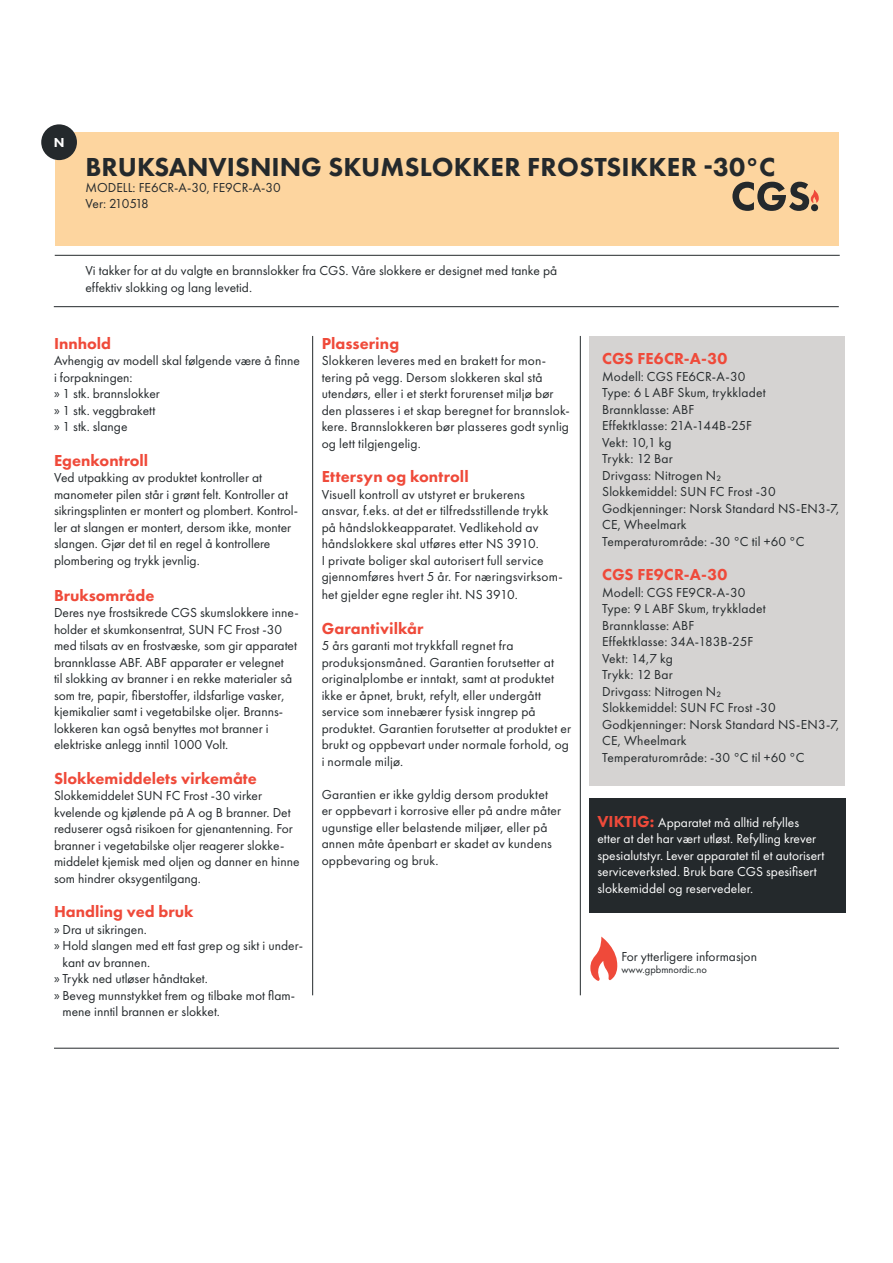
<style>
.page{position:relative;width:893px;height:1263px;background:#fff}
.page>*{position:absolute;margin:0;border:0;box-sizing:border-box;transform-origin:0 0}
.t1{font:800 27px "Futura PT";letter-spacing:.005em;color:#24292c}
.t2{font:800 16.5px "Futura PT";color:#ef4a3a}
.t3{font:13.5px/16.5px "Futura PT";color:#24292c}
.t4{font:13.5px/16.5px "Futura PT";color:#fff}
.t5{font:800 13.5px "Futura PT";color:#fff}
.t6{font:10.5px "Futura PT";color:#24292c}
.s1{font-family:"Myriad Pro"}
.s2{font-weight:800;font-size:16.5px;color:#ef4a3a}
</style>
<div class="page">
<div style="left:56px;top:132px;width:783px;height:114px;background:#fdd59f"></div>
<div style="left:589px;top:336px;width:256px;height:450px;background:#d5d3d2"></div>
<hr style="left:55px;top:255px;width:785px;height:1px;background:#24292c">
<hr style="left:54px;top:306px;width:785px;height:1px;background:#24292c">
<hr style="left:312px;top:336px;width:1px;height:659px;background:#24292c">
<hr style="left:580px;top:336px;width:1px;height:659px;background:#24292c">
<hr style="left:54px;top:1048px;width:785px;height:1px;background:#24292c">
<div style="left:589px;top:798px;width:256px;height:115px;background:#24292c"></div>
<svg style="left:590px;top:936px;width:28px;height:45px"></svg>
<div style="left:41px;top:124px;width:36px;height:36px;background:#24292c;border-radius:50%"></div>
<svg style="left:732px;top:182px;width:87px;height:29px"></svg>
<div style="left:811px;top:204px;width:7px;height:7px;background:#24292c;border-radius:50%"></div>
<p class="t5" style="left:54px;top:134px;width:12px">N</p>
<h1 class="t1" style="left:85px;top:150px;width:692px">BRUKSANVISNING SKUMSLOKKER FROSTSIKKER -30°C</h1>
<p class="t3" style="left:85px;top:179px;width:197px">MODELL: FE6CR-A-30, FE9CR-A-30<br>Ver: 210518</p>
<p class="t3" style="left:85px;top:262px;width:473px">Vi takker for at du valgte en brannslokker fra CGS. Våre slokkere er designet med tanke på effektiv slokking og lang levetid.</p>
<p class="t2" style="left:54px;top:333px;width:59px">Innhold</p>
<p class="t3" style="left:54px;top:352px;width:248px">Avhengig av modell skal følgende være å finne i forpakningen:<br><span class="s1">»</span> 1 stk. brannslokker<br><span class="s1">»</span> 1 stk. veggbrakett<br><span class="s1">»</span> 1 stk. slange</p>
<p class="t2" style="left:54px;top:450px;width:96px">Egenkontroll</p>
<p class="t3" style="left:54px;top:469px;width:246px">Ved utpakking av produktet kontroller at manometer pilen står i grønt felt. Kontroller at sikringsplinten er montert og plombert. Kontrol&shy;ler at slangen er montert, dersom ikke, monter slangen. Gjør det til en regel å kontrollere plombering og trykk jevnlig.</p>
<p class="t2" style="left:54px;top:585px;width:102px">Bruksområde</p>
<p class="t3" style="left:54px;top:604px;width:246px">Deres nye frostsikrede CGS skumslokkere inne&shy;holder et skumkonsentrat, SUN FC Frost -30 med tilsats av en frostvæske, som gir apparatet brannklasse ABF. ABF apparater er velegnet<br>til slokking av branner i en rekke materialer så som tre, papir, fiberstoffer, ildsfarlige vasker, kjemikalier samt i vegetabilske oljer. Branns&shy;lokkeren kan også benyttes mot branner i elektriske anlegg inntil 1000 Volt.</p>
<p class="t2" style="left:54px;top:768px;width:204px">Slokkemiddelets virkemåte</p>
<p class="t3" style="left:54px;top:787px;width:247px">Slokkemiddelet SUN FC Frost -30 virker kvelende og kjølende på A og B branner. Det reduserer også risikoen for gjenantenning. For branner i vegetabilske oljer reagerer slokke&shy;middelet kjemisk med oljen og danner en hinne som hindrer oksygentilgang.</p>
<p class="t2" style="left:54px;top:901px;width:141px">Handling ved bruk</p>
<p class="t3" style="left:54px;top:921px;width:94px"><span class="s1">»</span> Dra ut sikringen.</p>
<p class="t3" style="left:54px;top:937px;width:251px"><span class="s1">»</span> Hold slangen med ett fast grep og sikt i under-</p>
<p class="t3" style="left:63px;top:954px;width:89px">kant av brannen.</p>
<p class="t3" style="left:54px;top:970px;width:155px"><span class="s1">»</span> Trykk ned utløser håndtaket.</p>
<p class="t3" style="left:54px;top:987px;width:243px"><span class="s1">»</span> Beveg munnstykket frem og tilbake mot flam-</p>
<p class="t3" style="left:63px;top:1003px;width:159px">mene inntil brannen er slokket.</p>
<p class="t2" style="left:322px;top:333px;width:79px">Plassering</p>
<p class="t3" style="left:322px;top:352px;width:250px">Slokkeren leveres med en brakett for mon&shy;tering på vegg. Dersom slokkeren skal stå utendørs, eller i et sterkt forurenset miljø bør den plasseres i et skap beregnet for brannslok&shy;kere. Brannslokkeren bør plasseres godt synlig og lett tilgjengelig.</p>
<p class="t2" style="left:322px;top:466px;width:149px">Ettersyn og kontroll</p>
<p class="t3" style="left:322px;top:486px;width:243px">Visuell kontroll av utstyret er brukerens ansvar, f.eks. at det er tilfredsstillende trykk på håndslokkeapparatet. Vedlikehold av håndslokkere skal utføres etter NS 3910.<br>I private boliger skal autorisert full service gjennomføres hvert 5 år. For næringsvirksom-</p>
<p class="t3" style="left:322px;top:586px;width:198px">het gjelder egne regler iht. NS 3910.</p>
<p class="t2" style="left:322px;top:618px;width:103px">Garantivilkår</p>
<p class="t3" style="left:322px;top:637px;width:251px">5 års garanti mot trykkfall regnet fra produksjonsmåned. Garantien forutsetter at originalplombe er inntakt, samt at produktet ikke er åpnet, brukt, refylt, eller undergått service som innebærer fysisk inngrep på produktet. Garantien forutsetter at produktet er brukt og oppbevart under normale forhold, og i normale miljø.</p>
<p class="t3" style="left:322px;top:786px;width:241px">Garantien er ikke gyldig dersom produktet er oppbevart i korrosive eller på andre måter ugunstige eller belastende miljøer, eller på annen måte åpenbart er skadet av kundens oppbevaring og bruk.</p>
<p class="t2" style="left:602px;top:348px;width:127px">CGS FE6CR-A-30</p>
<p class="t3" style="left:602px;top:368px;width:239px">Modell: CGS FE6CR-A-30<br>Type: 6 L ABF Skum, trykkladet<br>Brannklasse: ABF<br>Effektklasse: 21A-144B-25F<br>Vekt: 10,1 kg<br>Trykk: 12 Bar<br>Drivgass: Nitrogen N₂<br>Slokkemiddel: SUN FC Frost -30<br>Godkjenninger: Norsk Standard NS-EN3-7,<br>CE, Wheelmark<br>Temperaturområde: -30 °C til +60 °C</p>
<p class="t2" style="left:602px;top:564px;width:127px">CGS FE9CR-A-30</p>
<p class="t3" style="left:602px;top:584px;width:239px">Modell: CGS FE9CR-A-30<br>Type: 9 L ABF Skum, trykkladet<br>Brannklasse: ABF<br>Effektklasse: 34A-183B-25F<br>Vekt: 14,7 kg<br>Trykk: 12 Bar<br>Drivgass: Nitrogen N₂<br>Slokkemiddel: SUN FC Frost -30<br>Godkjenninger: Norsk Standard NS-EN3-7,<br>CE, Wheelmark<br>Temperaturområde: -30 °C til +60 °C</p>
<p class="t4" style="left:597px;top:814px;width:228px"><span class="s2">VIKTIG:</span> Apparatet må alltid refylles etter at det har vært utløst. Refylling krever spesialutstyr. Lever apparatet til et autorisert serviceverksted. Bruk bare CGS spesifisert slokkemiddel og reservedeler.</p>
<p class="t3" style="left:621px;top:948px;width:137px">For ytterligere informasjon</p>
<p class="t6" style="left:621px;top:963px;width:87px">www.gpbmnordic.no</p>
</div>
